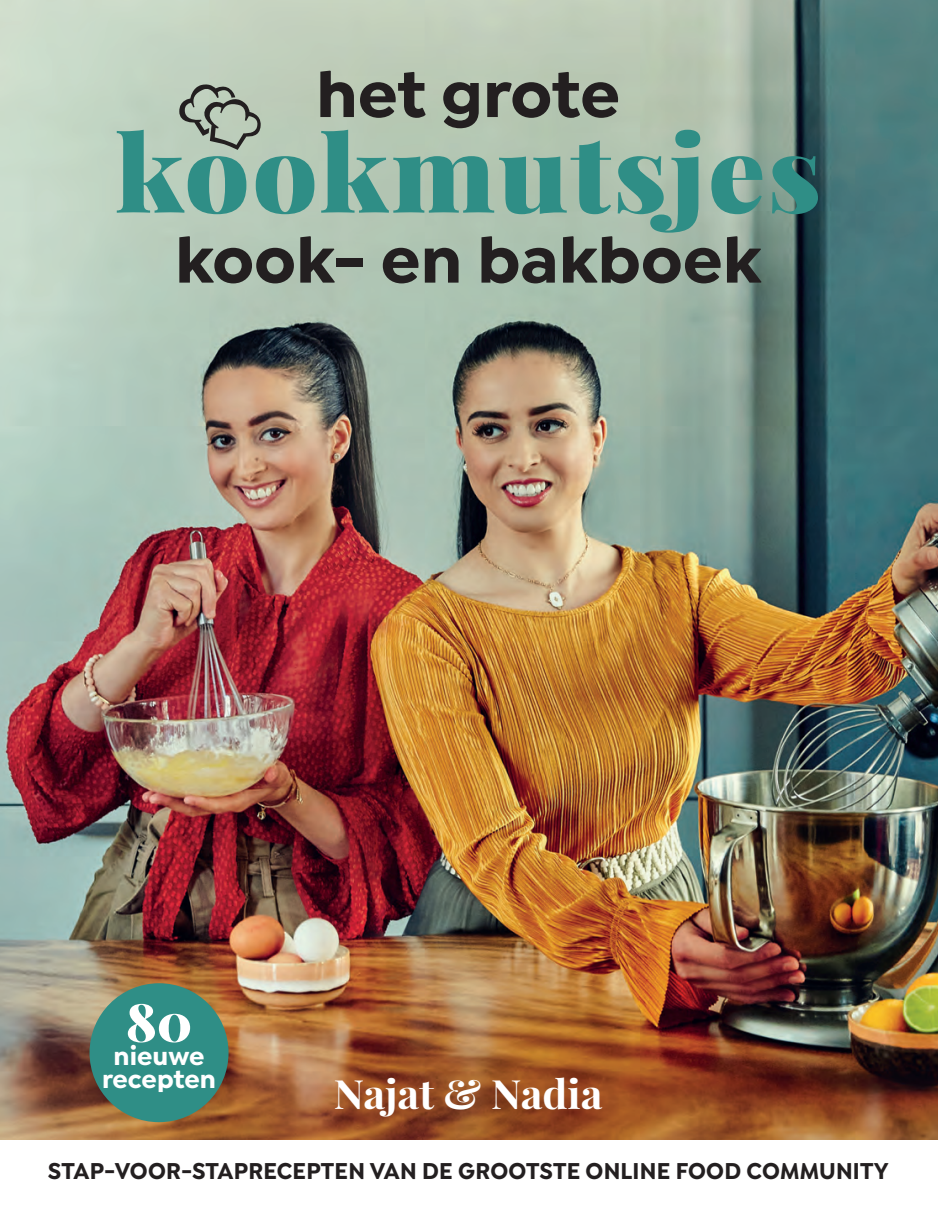
<style>
.page{position:relative;width:938px;height:1214px;background:#fff}
.page>*{position:absolute;margin:0;border:0;box-sizing:border-box;transform-origin:0 0}
.t1{font:900 106.05px "Playfair Display";letter-spacing:.02em;color:#2f8e86;scale:1.08 1}
.t2{font:700 68.08px "Isidora Sans";color:#231f20}
.t3{font:900 52.5px "Playfair Display";color:#fff}
.t4{font:700 40.25px "Playfair Display";color:#fff;scale:1.04 1}
.t5{font:700 26.25px/22.9px "Isidora Sans";color:#fff;text-align:center}
.t6{font:700 24.5px "Isidora Sans";letter-spacing:.01em;color:#231f20;scale:.93 1}
</style>
<div class="page">
<img style="left:0;top:0;width:937px;height:1139px">
<div style="left:89px;top:983px;width:139px;height:139px;background:#2f8e86;border-radius:50%"></div>
<svg style="left:179px;top:82px;width:82px;height:68px;background:#9ba899"></svg>
<h2 class="t2" style="left:316px;top:53px;width:305px">het grote</h2>
<h1 class="t1" style="left:115px;top:104px;width:655px">kookmutsjes</h1>
<h2 class="t2" style="left:175px;top:218px;width:587px">kook- en bakboek</h2>
<h3 class="t3" style="left:126px;top:988px;width:68px">80</h3>
<p class="t5" style="left:102px;top:1044px;width:115px">nieuwe recepten</p>
<h3 class="t4" style="left:334px;top:1069px;width:260px">Najat &amp; Nadia</h3>
<p class="t6" style="left:48px;top:1155px;width:905px">STAP-VOOR-STAPRECEPTEN VAN DE GROOTSTE ONLINE FOOD COMMUNITY</p>
</div>
